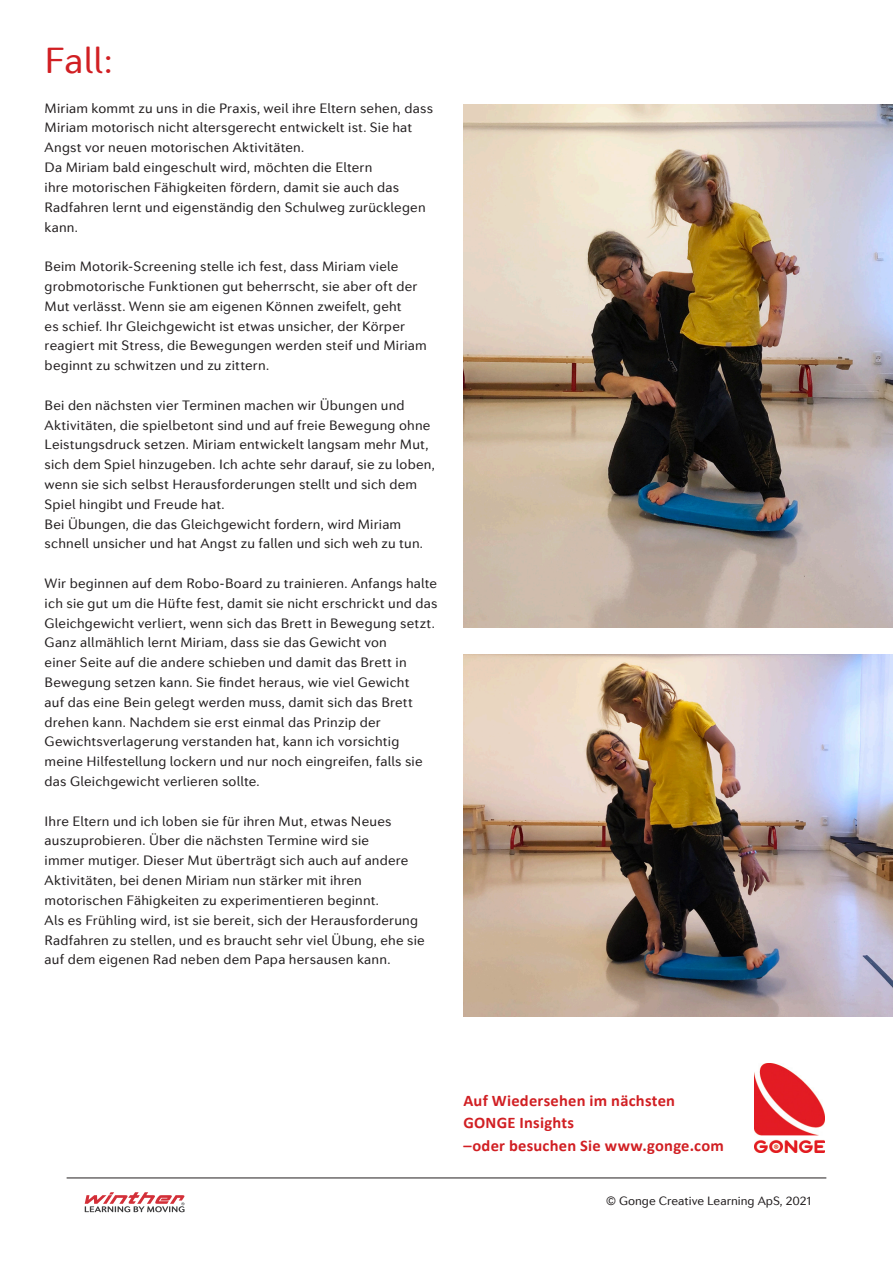
<style>
.page{position:relative;width:893px;height:1263px;background:#fff}
.page>*{position:absolute;margin:0;border:0;box-sizing:border-box;transform-origin:0 0}
.t1{font:36px "Seconda Soft";color:#d11f23}
.t2{font:700 16.2px "Calibri";letter-spacing:.015em;color:#d11f23}
.t3{font:13.5px/19.8px "Seconda Soft";letter-spacing:.015em;color:#231f20}
.t4{font:12px "Seconda Soft";color:#231f20}
</style>
<div class="page">
<svg style="left:85px;top:1192px;width:100px;height:20px"></svg>
<hr style="left:67px;top:1177px;width:759px;height:1px;background:#231f20">
<img style="left:754px;top:1063px;width:70px;height:89px">
<img style="left:463px;top:655px;width:430px;height:361px">
<img style="left:463px;top:104px;width:430px;height:523px">
<p class="t1" style="left:45px;top:38px;width:70px">Fall:</p>
<p class="t3" style="left:45px;top:98px;width:390px">Miriam kommt zu uns in die Praxis, weil ihre Eltern sehen, dass<br>Miriam motorisch nicht altersgerecht entwickelt ist. Sie hat<br>Angst vor neuen motorischen Aktivitäten.</p>
<p class="t3" style="left:45px;top:157px;width:383px">Da Miriam bald eingeschult wird, möchten die Eltern<br>ihre motorischen Fähigkeiten fördern, damit sie auch das Radfahren lernt und eigenständig den Schulweg zurücklegen kann.</p>
<p class="t3" style="left:45px;top:256px;width:384px">Beim Motorik-Screening stelle ich fest, dass Miriam viele grobmotorische Funktionen gut beherrscht, sie aber oft der Mut verlässt. Wenn sie am eigenen Können zweifelt, geht<br>es schief. Ihr Gleichgewicht ist etwas unsicher, der Körper reagiert mit Stress, die Bewegungen werden steif und Miriam beginnt zu schwitzen und zu zittern.</p>
<p class="t3" style="left:45px;top:395px;width:392px">Bei den nächsten vier Terminen machen wir Übungen und Aktivitäten, die spielbetont sind und auf freie Bewegung ohne Leistungsdruck setzen. Miriam entwickelt langsam mehr Mut, sich dem Spiel hinzugeben. Ich achte sehr darauf, sie zu loben, wenn sie sich selbst Herausforderungen stellt und sich dem Spiel hingibt und Freude hat.</p>
<p class="t3" style="left:45px;top:514px;width:380px">Bei Übungen, die das Gleichgewicht fordern, wird Miriam schnell unsicher und hat Angst zu fallen und sich weh zu tun.</p>
<p class="t3" style="left:45px;top:573px;width:394px;text-align:justify">Wir beginnen auf dem Robo-Board zu trainieren. Anfangs halte ich sie gut um die Hüfte fest, damit sie nicht erschrickt und das Gleichgewicht verliert, wenn sich das Brett in Bewegung setzt.</p>
<p class="t3" style="left:45px;top:633px;width:379px">Ganz allmählich lernt Miriam, dass sie das Gewicht von<br>einer Seite auf die andere schieben und damit das Brett in Bewegung setzen kann. Sie findet heraus, wie viel Gewicht auf das eine Bein gelegt werden muss, damit sich das Brett drehen kann. Nachdem sie erst einmal das Prinzip der Gewichtsverlagerung verstanden hat, kann ich vorsichtig meine Hilfestellung lockern und nur noch eingreifen, falls sie das Gleichgewicht verlieren sollte.</p>
<p class="t3" style="left:45px;top:811px;width:365px">Ihre Eltern und ich loben sie für ihren Mut, etwas Neues auszuprobieren. Über die nächsten Termine wird sie immer mutiger. Dieser Mut überträgt sich auch auf andere Aktivitäten, bei denen Miriam nun stärker mit ihren motorischen Fähigkeiten zu experimentieren beginnt.</p>
<p class="t3" style="left:45px;top:910px;width:382px">Als es Frühling wird, ist sie bereit, sich der Herausforderung<br>Radfahren zu stellen, und es braucht sehr viel Übung, ehe sie auf dem eigenen Rad neben dem Papa hersausen kann.</p>
<p class="t2" style="left:463px;top:1089px;width:213px">Auf Wiedersehen im nächsten</p>
<p class="t2" style="left:463px;top:1111px;width:112px">GONGE Insights</p>
<p class="t2" style="left:463px;top:1134px;width:262px">–oder besuchen Sie www.gonge.com</p>
<p class="t4" style="left:606px;top:1193px;width:206px">© Gonge Creative Learning ApS, 2021</p>
</div>
